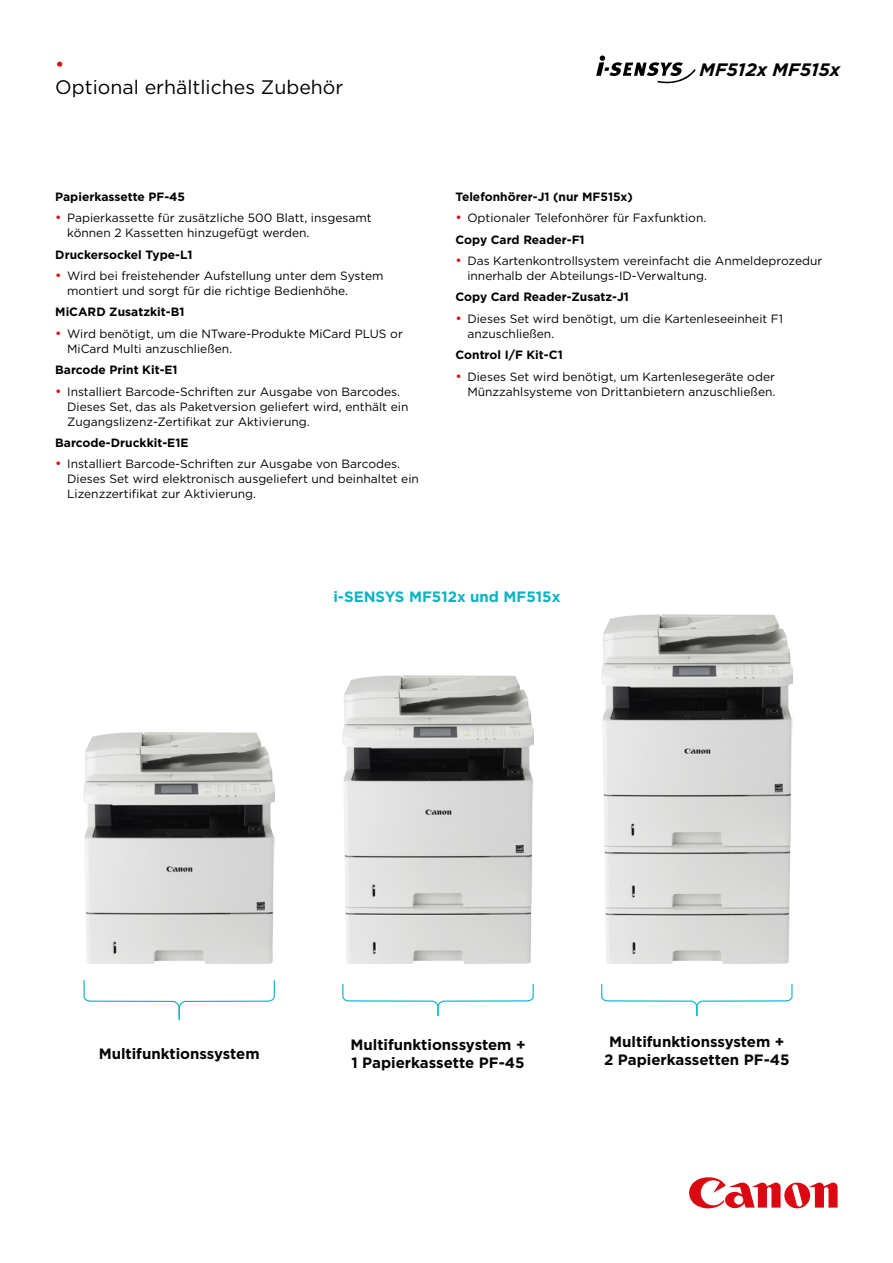
<style>
.page{position:relative;width:893px;height:1263px;background:#fff}
.page>*{position:absolute;margin:0;border:0;box-sizing:border-box;transform-origin:0 0}
.t1{font:19.5px "Gotham";color:#000}
.t2{font:19.5px "Gotham";color:#db0812}
.t3{font:italic 700 18px "Gotham";color:#000}
.t4{font:700 15px/18px "Gotham";color:#070405}
.t5{font:700 15px "Gotham";color:#0cb3c3}
.t6{font:12px/15px "Gotham";color:#000}
.t7{font:700 12px "Gotham";color:#000}
.s1{font-size:13.5px;color:#db0812}
.s2{font-weight:700}
</style>
<div class="page">
<svg style="left:689px;top:1177px;width:149px;height:31px"></svg>
<img style="left:84px;top:732px;width:191px;height:231px">
<svg style="left:83px;top:980px;width:192px;height:40px"></svg>
<img style="left:342px;top:675px;width:192px;height:288px">
<svg style="left:342px;top:984px;width:192px;height:32px"></svg>
<img style="left:601px;top:614px;width:191px;height:349px">
<svg style="left:601px;top:984px;width:192px;height:32px"></svg>
<svg style="left:596px;top:55px;width:100px;height:29px"></svg>
<h1 class="t2" style="left:55px;top:51px;width:11px">•</h1>
<h1 class="t1" style="left:55px;top:75px;width:290px">Optional erhältliches Zubehör</h1>
<p class="t7" style="left:55px;top:189px;width:131px">Papierkassette PF-45</p>
<p class="t6" style="left:67px;top:210px;width:306px;text-indent:-12px"><span class="s1">•</span> Papierkassette für zusätzliche 500 Blatt, insgesamt können 2 Kassetten hinzugefügt werden.</p>
<p class="t7" style="left:55px;top:246px;width:139px">Druckersockel Type-L1</p>
<p class="t6" style="left:67px;top:268px;width:318px;text-indent:-12px"><span class="s1">•</span> Wird bei freistehender Aufstellung unter dem System montiert und sorgt für die richtige Bedienhöhe.</p>
<p class="t7" style="left:55px;top:304px;width:131px">MiCARD Zusatzkit-B1</p>
<p class="t6" style="left:67px;top:326px;width:337px;text-indent:-12px"><span class="s1">•</span> Wird benötigt, um die NTware-Produkte MiCard PLUS or<br>MiCard Multi anzuschließen.</p>
<p class="t7" style="left:55px;top:362px;width:124px">Barcode Print Kit-E1</p>
<p class="t6" style="left:67px;top:384px;width:343px;text-indent:-12px"><span class="s1">•</span> Installiert Barcode-Schriften zur Ausgabe von Barcodes.<br>Dieses Set, das als Paketversion geliefert wird, enthält ein<br>Zugangslizenz-Zertifikat zur Aktivierung.</p>
<p class="t7" style="left:55px;top:435px;width:135px">Barcode-Druckkit-E1E</p>
<p class="t6" style="left:67px;top:456px;width:353px;text-indent:-12px"><span class="s1">•</span> Installiert Barcode-Schriften zur Ausgabe von Barcodes.<br>Dieses Set wird elektronisch ausgeliefert und beinhaltet ein<br>Lizenzzertifikat zur Aktivierung.</p>
<h2 class="t3" style="left:699px;top:57px;width:142px">MF512x MF515x</h2>
<p class="t7" style="left:455px;top:189px;width:179px">Telefonhörer-J1 (nur MF515x)</p>
<p class="t6" style="left:455px;top:207px;width:252px;line-height:21.3px"><span class="s1">•</span> Optionaler Telefonhörer für Faxfunktion.<br><span class="s2">Copy Card Reader-F1</span></p>
<p class="t6" style="left:467px;top:253px;width:357px;text-indent:-12px"><span class="s1">•</span> Das Kartenkontrollsystem vereinfacht die Anmeldeprozedur innerhalb der Abteilungs-ID-Verwaltung.</p>
<p class="t7" style="left:455px;top:289px;width:175px">Copy Card Reader-Zusatz-J1</p>
<p class="t6" style="left:467px;top:311px;width:317px;text-indent:-12px"><span class="s1">•</span> Dieses Set wird benötigt, um die Kartenleseeinheit F1 anzuschließen.</p>
<p class="t7" style="left:455px;top:347px;width:109px">Control I/F Kit-C1</p>
<p class="t6" style="left:455px;top:369px;width:321px;text-align:right"><span class="s1">•</span> Dieses Set wird benötigt, um Kartenlesegeräte oder<br>Münzzahlsysteme von Drittanbietern anzuschließen.</p>
<p class="t5" style="left:333px;top:586px;width:229px">i-SENSYS MF512x und MF515x</p>
<p class="t4" style="left:99px;top:1045px;width:163px">Multifunktionssystem</p>
<p class="t4" style="left:350px;top:1036px;width:177px">Multifunktionssystem +<br>1 Papierkassette PF-45</p>
<p class="t4" style="left:604px;top:1033px;width:187px;text-align:center">Multifunktionssystem +<br>2 Papierkassetten PF-45</p>
</div>
